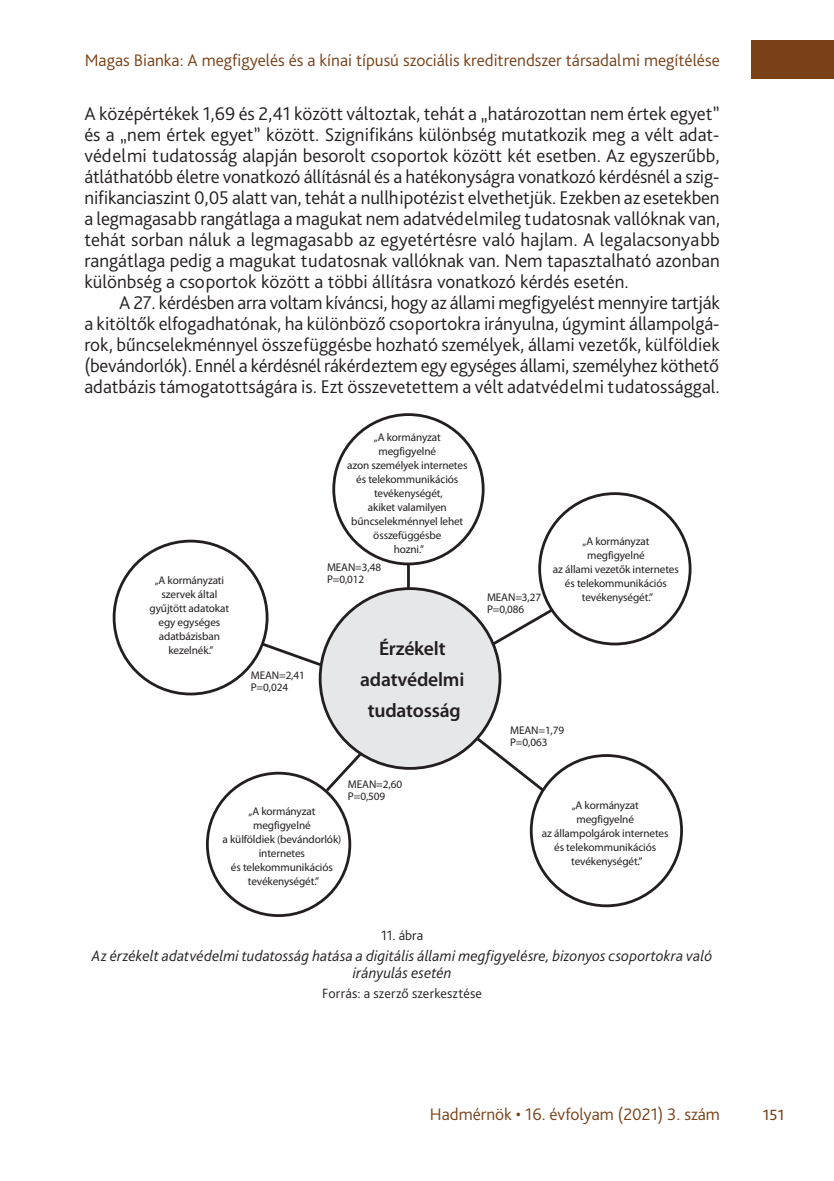
<style>
.page{position:relative;width:834px;height:1181px;background:#fff}
.page>*{position:absolute;margin:0;border:0;box-sizing:border-box;transform-origin:0 0}
.t1{font:600 19.6px/30.8px "Myriad Pro";letter-spacing:-.01em;color:#231f20;text-align:center}
._3_1_első_bekezdés{font:300 19.25px/21px "Bliss Pro";color:#231f20;text-align:justify}
._3_szövegtörzs{font:300 19.25px/21px "Bliss Pro";color:#231f20;text-align:justify}
.t2{font:300 19.25px "Bliss Pro";color:#784118}
.t3{font:300 17.5px "Bliss Pro";color:#784118}
._8_Ábra__képalárás{font:italic 300 15.75px/17.5px "Bliss Pro";letter-spacing:.01em;color:#231f20;text-align:center}
._8_ábra_forrás{font:300 14px "Bliss Pro";letter-spacing:.015em;color:#231f20}
._8_Ábra_Száma{font:300 14px "Bliss Pro";color:#231f20}
.t4{font:11.2px/14px "Myriad Pro";letter-spacing:-.01em;color:#231f20}
</style>
<div class="page">
<div style="left:750px;top:41px;width:83px;height:38px;background:#784118"></div>
<div style="left:113px;top:540px;width:155px;height:155px;border:3px solid #231f20;border-radius:50%"></div>
<div style="left:206px;top:772px;width:145px;height:145px;border:3px solid #231f20;border-radius:50%"></div>
<div style="left:320px;top:588px;width:180px;height:180px;background:#e6e7e9;border-radius:50%"></div>
<div style="left:529px;top:754px;width:153px;height:153px;border:3px solid #231f20;border-radius:50%"></div>
<div style="left:332px;top:413px;width:152px;height:152px;border:3px solid #231f20;border-radius:50%"></div>
<div style="left:538px;top:492px;width:153px;height:153px;border:3px solid #231f20;border-radius:50%"></div>
<svg style="left:259px;top:640px;width:64px;height:28px"></svg>
<svg style="left:473px;top:734px;width:74px;height:60px"></svg>
<svg style="left:323px;top:750px;width:41px;height:44px"></svg>
<svg style="left:489px;top:606px;width:66px;height:42px"></svg>
<hr style="left:407px;top:564px;width:3px;height:24px;background:#231f20">
<p class="t3" style="left:85px;top:49px;width:636px">Magas Bianka: A megfigyelés és a kínai típusú szociális kreditrendszer társadalmi megítélése</p>
<p class="_3_1_első_bekezdés" style="left:84px;top:103px;width:637px">A középértékek 1,69 és 2,41 között változtak, tehát a „határozottan nem értek egyet” és a „nem értek egyet” között. Szignifikáns különbség mutatkozik meg a vélt adat&shy;védelmi tudatosság alapján besorolt csoportok között két esetben. Az egyszerűbb, átláthatóbb életre vonatkozó állításnál és a hatékonyságra vonatkozó kérdésnél a szig&shy;nifikanciaszint 0,05 alatt van, tehát a nullhipotézist elvethetjük. Ezekben az esetekben a legmagasabb rangátlaga a magukat nem adatvédelmileg tudatosnak vallóknak van, tehát sorban náluk a legmagasabb az egyetértésre való hajlam. A legalacsonyabb rangátlaga pedig a magukat tudatosnak vallóknak van. Nem tapasztalható azonban különbség a csoportok között a többi állításra vonatkozó kérdés esetén.</p>
<p class="_3_szövegtörzs" style="left:84px;top:292px;width:636px;text-indent:35px">A 27. kérdésben arra voltam kíváncsi, hogy az állami megfigyelést mennyire tartják a kitöltők elfogadhatónak, ha különböző csoportokra irányulna, úgymint állampolgá&shy;rok, bűncselekménnyel összefüggésbe hozható személyek, állami vezetők, külföldiek (bevándorlók). Ennél a kérdésnél rákérdeztem egy egységes állami, személyhez köthető adatbázis támogatottságára is. Ezt összevetettem a vélt adatvédelmi tudatossággal.</p>
<p class="t4" style="left:150px;top:573px;width:81px;text-align:center">„A kormányzati szervek által gyűjtött adatokat egy egységes adatbázisban kezelnék.”</p>
<p class="t4" style="left:251px;top:668px;width:56px;line-height:12.6px">MEAN=2,41<br>P=0,024</p>
<p class="t4" style="left:347px;top:430px;width:122px;text-align:center">„A kormányzat megfigyelné<br>azon személyek internetes és telekommunikációs tevékenységét,<br>akiket valamilyen bűncselekménnyel lehet összefüggésbe<br>hozni.”</p>
<p class="t4" style="left:327px;top:561px;width:56px;line-height:12.6px">MEAN=3,48<br>P=0,012</p>
<p class="t1" style="left:360px;top:633px;width:106px">Érzékelt adatvédelmi tudatosság</p>
<p class="t4" style="left:348px;top:777px;width:56px;line-height:12.6px">MEAN=2,60<br>P=0,509</p>
<p class="t4" style="left:222px;top:804px;width:120px;text-align:center">„A kormányzat megfigyelné<br>a külföldiek (bevándorlók) internetes<br>és telekommunikációs tevékenységét.”</p>
<p class="t4" style="left:487px;top:591px;width:56px;line-height:12.6px">MEAN=3,27<br>P=0,086</p>
<p class="t4" style="left:553px;top:534px;width:127px;text-align:center">„A kormányzat megfigyelné<br>az állami vezetők internetes és telekommunikációs tevékenységét.”</p>
<p class="t4" style="left:510px;top:724px;width:56px;line-height:12.6px">MEAN=1,79<br>P=0,063</p>
<p class="t4" style="left:542px;top:798px;width:128px;text-align:center">„A kormányzat megfigyelné<br>az állampolgárok internetes és telekommunikációs tevékenységét.”</p>
<p class="_8_Ábra_Száma" style="left:381px;top:926px;width:44px">11. ábra</p>
<p class="_8_Ábra__képalárás" style="left:92px;top:946px;width:622px">Az érzékelt adatvédelmi tudatosság hatása a digitális állami megfigyelésre, bizonyos csoportokra való irányulás esetén</p>
<p class="_8_ábra_forrás" style="left:322px;top:984px;width:161px">Forrás: a szerző szerkesztése</p>
<p class="t3" style="left:429px;top:1103px;width:291px">Hadmérnök • 16. évfolyam (2021) 3. szám</p>
<p class="t2" style="left:762px;top:1102px;width:23px">151</p>
</div>
